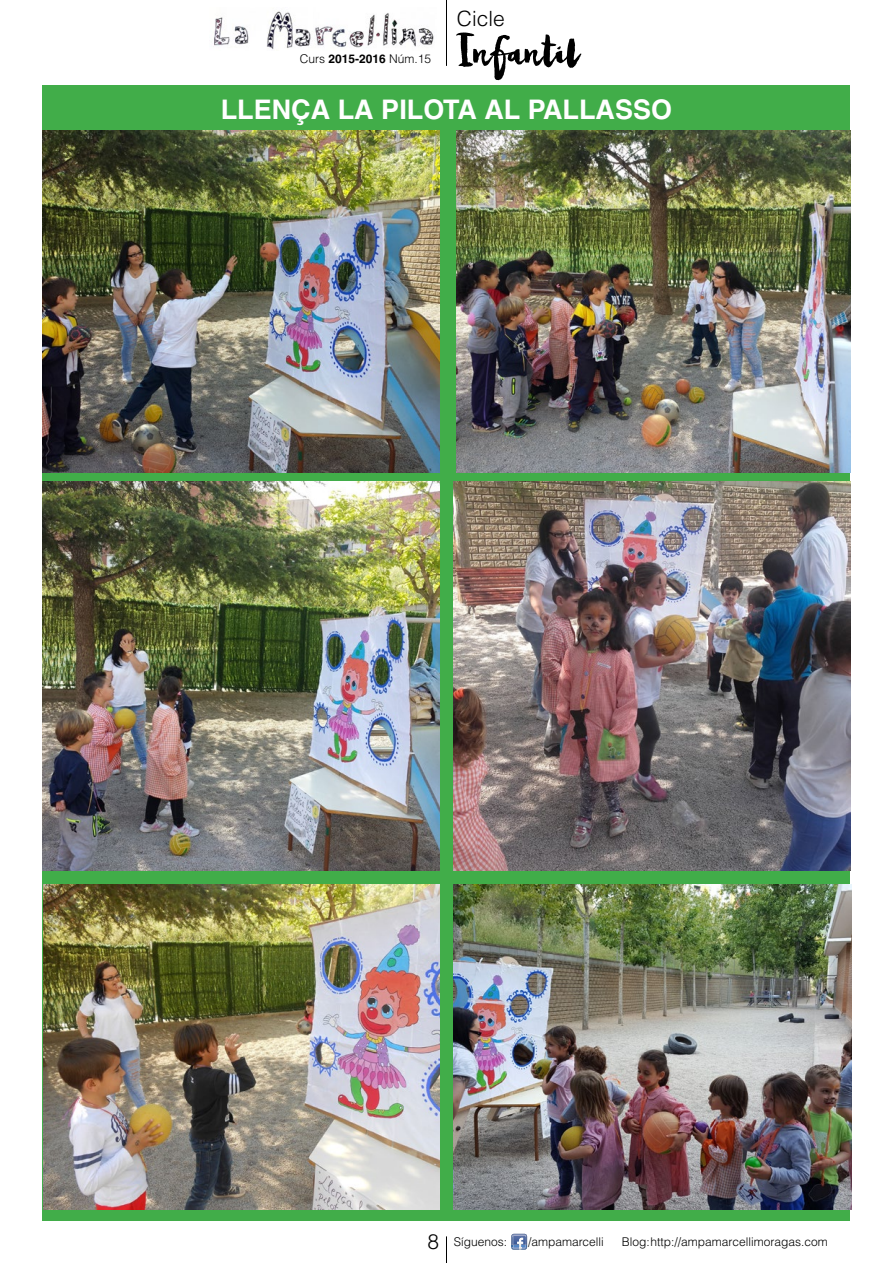
<style>
.page{position:relative;width:893px;height:1263px;background:#fff}
.page>*{position:absolute;margin:0;border:0;box-sizing:border-box;transform-origin:0 0}
.t1{font:54px "Snowberry";color:#000}
.t2{font:700 27px "Helvetica";color:#fff}
.t3{font:300 21px "Helvetica";color:#000}
.t4{font:300 12px "Helvetica";color:#000}
.s1{font-weight:700}
.s2{font-size:21px}
</style>
<div class="page">
<img style="left:214px;top:11px;width:220px;height:39px">
<hr style="left:446px;top:0;width:1px;height:66px;background:#000">
<svg style="left:446px;top:1236px;width:1px;height:27px"></svg>
<svg style="left:511px;top:1234px;width:16px;height:16px"></svg>
<div style="left:43px;top:85px;width:807px;height:1135px;background:#41ad49"></div>
<img style="left:43px;top:131px;width:396px;height:341px">
<img style="left:457px;top:131px;width:393px;height:341px">
<img style="left:43px;top:482px;width:396px;height:388px">
<img style="left:454px;top:482px;width:396px;height:388px">
<img style="left:454px;top:885px;width:398px;height:325px">
<img style="left:44px;top:885px;width:395px;height:325px">
<h3 class="t3" style="left:457px;top:5px;width:49px">Cicle</h3>
<h1 class="t1" style="left:457px;top:13px;width:124px">Infantil</h1>
<h2 class="t2" style="left:221px;top:93px;width:453px">LLENÇA LA PILOTA AL PALLASSO</h2>
<p class="t4" style="left:300px;top:51px;width:133px">Curs <span class="s1">2015-2016</span> Núm.15</p>
<p class="t4" style="left:427px;top:1234px;width:81px"><span class="s2">8</span> Síguenos:</p>
<p class="t4" style="left:528px;top:1234px;width:77px">/ampamarcelli</p>
<p class="t4" style="left:622px;top:1234px;width:208px">Blog:http://ampamarcellimoragas.com</p>
</div>
